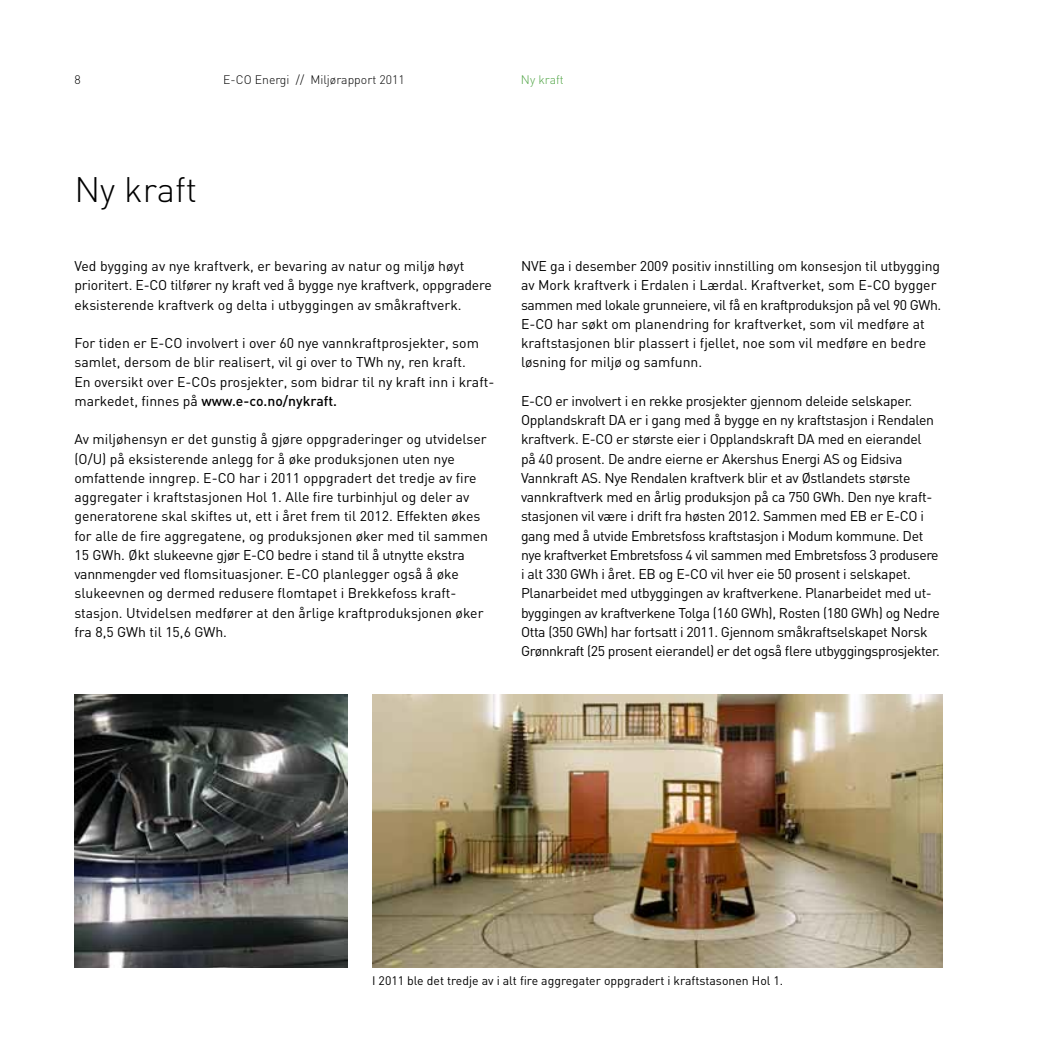
<style>
.page{position:relative;width:1042px;height:1042px;background:#fff}
.page>*{position:absolute;margin:0;border:0;box-sizing:border-box;transform-origin:0 0}
.t1{font:300 35px "DIN";color:#000}
.t2{font:14px/19.2px "DIN";color:#000}
.t3{font:14px/19.2px "DIN";letter-spacing:-.02em;color:#000}
.t4{font:12.25px "DIN";color:#000}
.t5{font:300 12.25px "DIN";color:#000}
.t6{font:300 12.25px "DIN";color:#51a546}
.s1{font-weight:500}
</style>
<div class="page">
<img style="left:372px;top:695px;width:571px;height:272px">
<img style="left:74px;top:694px;width:273px;height:273px">
<p class="t5" style="left:74px;top:72px;width:8px">8</p>
<p class="t5" style="left:223px;top:72px;width:183px">E-CO Energi // Miljørapport 2011</p>
<p class="t6" style="left:521px;top:72px;width:44px">Ny kraft</p>
<h1 class="t1" style="left:74px;top:168px;width:124px">Ny kraft</h1>
<p class="t2" style="left:74px;top:256px;width:419px">Ved bygging av nye kraftverk, er bevaring av natur og miljø høyt prioritert. E-CO tilfører ny kraft ved å bygge nye kraftverk, oppgradere eksisterende kraftverk og delta i utbyggingen av småkraftverk.</p>
<p class="t2" style="left:74px;top:333px;width:421px">For tiden er E-CO involvert i over 60 nye vannkraftprosjekter, som samlet, dersom de blir realisert, vil gi over to TWh ny, ren kraft.<br>En oversikt over E-COs prosjekter, som bidrar til ny kraft inn i -kraft&shy;markedet, finnes på <span class="s1">www.e-co.no/nykraft.</span></p>
<p class="t2" style="left:74px;top:429px;width:415px">Av miljøhensyn er det gunstig å gjøre oppgraderinger og utvidelser (O/U) på eksisterende anlegg for å øke produksjonen uten nye omfattende inngrep. E-CO har i 2011 oppgradert det tredje av fire aggregater i kraftstasjonen Hol 1. Alle fire turbinhjul og deler av generatorene skal skiftes ut, ett i året frem til 2012. Effekten økes for alle de fire aggregatene, og produksjonen øker med til sammen 15 GWh. Økt slukeevne gjør E-CO bedre i stand til å utnytte ekstra vannmengder ved flomsituasjoner. E-CO planlegger også å øke slukeevnen og dermed redusere flomtapet i Brekkefoss kraft&shy;stasjon. Utvidelsen medfører at den årlige kraftproduksjonen øker fra 8,5 GWh til 15,6 GWh.</p>
<p class="t2" style="left:521px;top:256px;width:422px">NVE ga i desember 2009 positiv innstilling om konsesjon til utbygging av Mork kraftverk i Erdalen i Lærdal. Kraftverket, som E-CO bygger sammen med lokale grunneiere, vil få en kraftproduksjon på vel 90 GWh.<br>E-CO har søkt om planendring for kraftverket, som vil medføre at kraftstasjonen blir plassert i fjellet, noe som vil medføre en bedre løsning for miljø og samfunn.</p>
<p class="t3" style="left:521px;top:391px;width:420px">E-CO er involvert i en rekke prosjekter gjennom deleide selskaper.<br>Opplandskraft DA er i gang med å bygge en ny kraftstasjon i Rendalen kraftverk. E-CO er største eier i Opplandskraft DA med en eierandel på 40 prosent. De andre eierne er Akershus Energi AS og Eidsiva Vannkraft AS. Nye Rendalen kraftverk blir et av Østlandets største vannkraftverk med en årlig produksjon på ca 750 GWh. Den nye kraft&shy;stasjonen vil være i drift fra høsten 2012. Sammen med EB er E-CO i gang med å utvide Embretsfoss kraftstasjon i Modum kommune. Det nye kraftverket Embretsfoss 4 vil sammen med Embretsfoss 3 produsere i alt 330 GWh i året. EB og E-CO vil hver eie 50 prosent i selskapet.<br>Planarbeidet med utbyggingen av kraftverkene. Planarbeidet med ut&shy;byggingen av kraftverkene Tolga (160 GWh), Rosten (180 GWh) og Nedre Otta (350 GWh) har fortsatt i 2011. Gjennom småkraftselskapet Norsk Grønnkraft (25 prosent eierandel) er det også flere utbyggingsprosjekter.</p>
<p class="t4" style="left:372px;top:973px;width:412px">I 2011 ble det tredje av i alt fire aggregater oppgradert i kraftstasonen Hol 1.</p>
</div>
